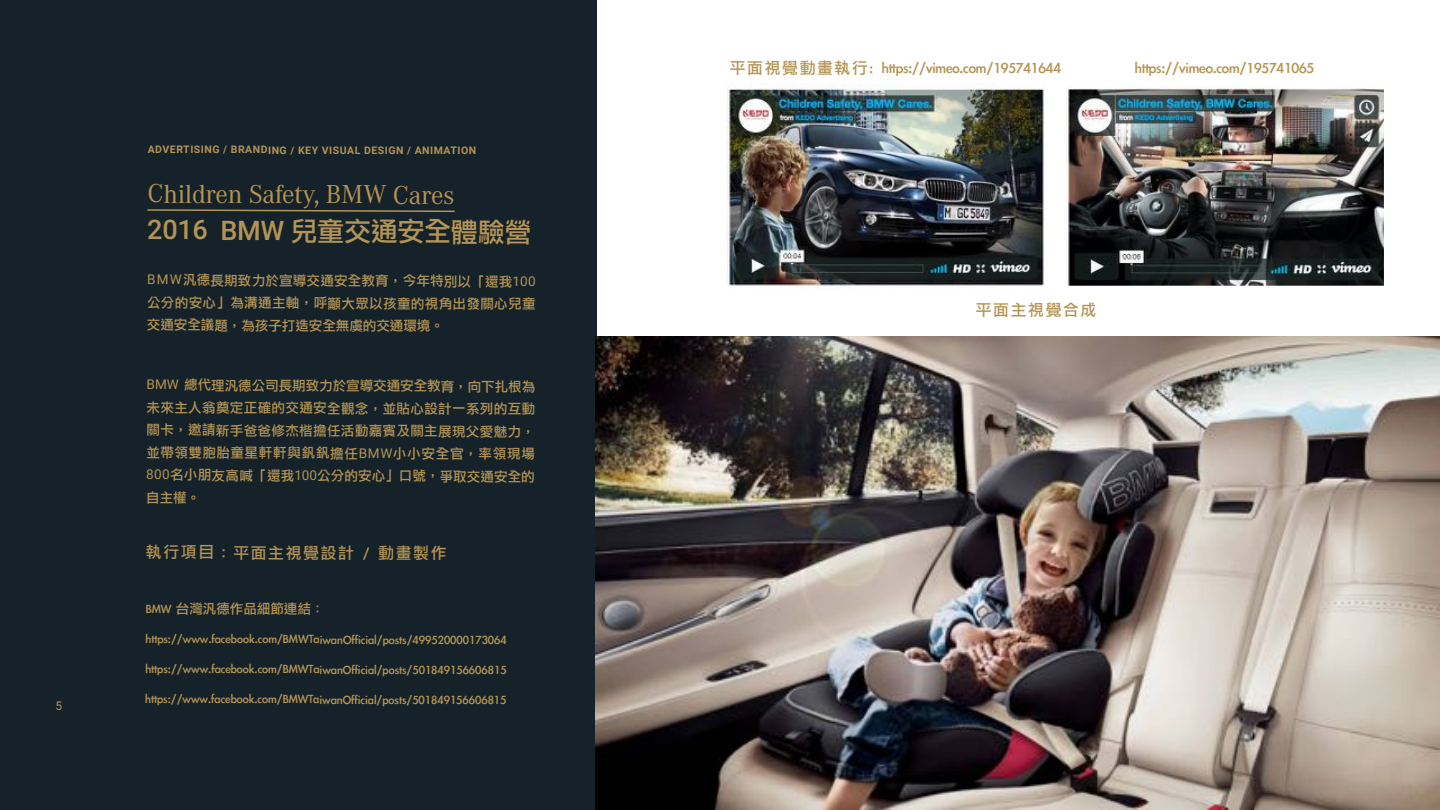
<style>
.page{position:relative;width:1440px;height:810px;background:#fff}
.page>*{position:absolute;margin:0;border:0;box-sizing:border-box;transform-origin:0 0}
.t1{font:27px "Corporate A";letter-spacing:-.015em;color:#b49454}
.t2{font:27px "Li Gothic Med";letter-spacing:-.015em;color:#b49454}
.t3{font:16.5px "Li Gothic Med";letter-spacing:-.01em;color:#b49454}
.t4{font:15.75px "Li Gothic Med";letter-spacing:.105em;color:#b49454}
.t5{font:13.5px/22.4px "Li Gothic Med";letter-spacing:-.005em;color:#b49454;text-align:justify}
.t6{font:12px "Roboto";color:#b49454}
.t7{font:700 10.5px "Roboto";letter-spacing:.045em;color:#b49454}
.s1{font-family:"Roboto";font-weight:500}
.s2{font-family:"Roboto"}
.s3{font-size:15.75px}
</style>
<div class="page">
<div style="left:0;top:0;width:596px;height:810px;background:#15222a"></div>
<svg style="left:147px;top:209px;width:308px;height:4px"></svg>
<img style="left:596px;top:337px;width:844px;height:473px">
<img style="left:726px;top:84px;width:320px;height:204px">
<img style="left:1067px;top:86px;width:316px;height:200px">
<p class="t6" style="left:56px;top:698px;width:8px">5</p>
<p class="t7" style="left:148px;top:144px;width:330px">ADVERTISING / BRANDING / KEY VISUAL DESIGN / ANIMATION</p>
<h1 class="t1" style="left:147px;top:179px;width:309px">Children Safety, BMW Cares</h1>
<h1 class="t2" style="left:147px;top:218px;width:386px"><span class="s1">2016 BMW</span> 兒童交通安全體驗營</h1>
<p class="t5" style="left:147px;top:269px;width:390px"><span class="s2">BMW</span>汎德長期致力於宣導交通安全教育，今年特別以「還我<span class="s2">100</span>公分的安心」為溝通主軸，呼籲大眾以孩童的視角出發關心兒童交通安全議題，為孩子打造安全無虞的交通環境。</p>
<p class="t5" style="left:146px;top:374px;width:391px"><span class="s2">BMW</span> 總代理汎德公司長期致力於宣導交通安全教育，向下扎根為未來主人翁奠定正確的交通安全觀念，並貼心設計一系列的互動關卡，邀請新手爸爸修杰楷擔任活動嘉賓及關主展現父愛魅力，並帶領雙胞胎童星軒軒與釩釩擔任<span class="s2">BMW</span>小小安全官，率領現場<span class="s2">800</span>名小朋友高喊「還我<span class="s2">100</span>公分的安心」口號，爭取交通安全的自主權。</p>
<p class="t4" style="left:146px;top:545px;width:302px">執行項目：平面主視覺設計 / 動畫製作</p>
<p class="t5" style="left:146px;top:597px;width:180px">BMW 台灣汎德作品細節連結：</p>
<p class="t5" style="left:146px;top:628px;width:363px">https://www.facebook.com/BMWTaiwanOfficial/posts/499520000173064</p>
<p class="t5" style="left:145px;top:658px;width:363px">https://www.facebook.com/BMWTaiwanOfficial/posts/501849156606815</p>
<p class="t5" style="left:145px;top:688px;width:363px">https://www.facebook.com/BMWTaiwanOfficial/posts/501849156606815</p>
<p class="t3" style="left:730px;top:59px;width:333px"><span class="s3">平面視覺動畫執行:</span> https://vimeo.com/195741644</p>
<p class="t3" style="left:1135px;top:59px;width:181px">https://vimeo.com/195741065</p>
<p class="t4" style="left:976px;top:301px;width:122px">平面主視覺合成</p>
</div>
